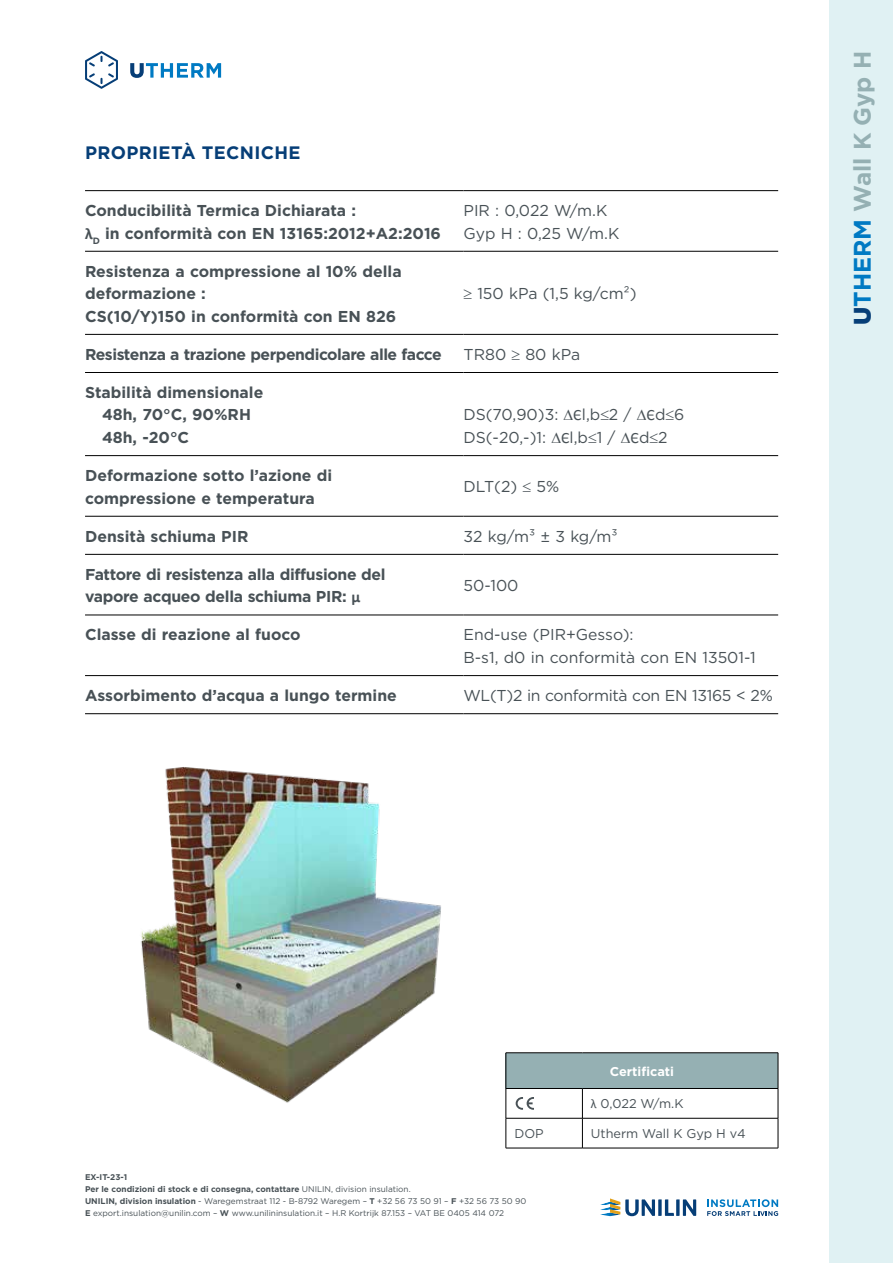
<style>
.page{position:relative;width:893px;height:1263px;background:#fff}
.page>*{position:absolute;margin:0;border:0;box-sizing:border-box;transform-origin:0 0}
.t1{font:700 24px "Gotham";color:#95b0b3}
.t2{font:700 18px "Gotham";letter-spacing:.02em;color:#063e77}
.t3{font:700 15.75px/22.5px "Gotham";color:#485156}
.t4{font:15.75px/22.5px "Gotham";color:#485156}
.t5{font:700 15.75px/22.5px "Gotham";letter-spacing:-.02em;color:#485156}
.t6{font:700 15.75px "Gotham";letter-spacing:-.03em;color:#485156}
.t7{font:15.75px "Gotham";letter-spacing:-.02em;color:#485156}
.t8{font:12.75px "Gotham";color:#485156}
.t9{font:700 12.75px "Gotham";color:#fff}
.t10{font:8.25px/12px "Gotham";color:#485156}
.s1{font-family:"Calibri"}
.s2{font-weight:900;color:#063e77}
.s3{color:#007ac3}
.s4{font-weight:700}
</style>
<div class="page">
<div style="left:829px;top:0;width:64px;height:1263px;background:#e0f1f3"></div>
<svg style="left:600px;top:1198px;width:96px;height:18px"></svg>
<svg style="left:707px;top:1199px;width:71px;height:17px"></svg>
<svg style="left:130px;top:63px;width:91px;height:15px"></svg>
<svg style="left:85px;top:51px;width:33px;height:38px"></svg>
<img style="left:141px;top:767px;width:365px;height:345px">
<hr style="left:85px;top:190px;width:378px;height:1px;background:#000">
<hr style="left:463px;top:190px;width:315px;height:1px;background:#000">
<hr style="left:85px;top:251px;width:378px;height:1px;background:#000">
<hr style="left:463px;top:251px;width:315px;height:1px;background:#000">
<hr style="left:85px;top:334px;width:378px;height:1px;background:#000">
<hr style="left:463px;top:334px;width:315px;height:1px;background:#000">
<hr style="left:85px;top:372px;width:378px;height:1px;background:#000">
<hr style="left:463px;top:372px;width:315px;height:1px;background:#000">
<hr style="left:85px;top:455px;width:378px;height:1px;background:#000">
<hr style="left:463px;top:455px;width:315px;height:1px;background:#000">
<hr style="left:85px;top:516px;width:378px;height:1px;background:#000">
<hr style="left:463px;top:516px;width:315px;height:1px;background:#000">
<hr style="left:85px;top:554px;width:378px;height:1px;background:#000">
<hr style="left:463px;top:554px;width:315px;height:1px;background:#000">
<hr style="left:85px;top:615px;width:378px;height:1px;background:#000">
<hr style="left:463px;top:615px;width:315px;height:1px;background:#000">
<hr style="left:85px;top:675px;width:378px;height:1px;background:#000">
<hr style="left:463px;top:675px;width:315px;height:1px;background:#000">
<hr style="left:85px;top:713px;width:378px;height:1px;background:#000">
<hr style="left:463px;top:713px;width:315px;height:1px;background:#000">
<div style="left:506px;top:1053px;width:272px;height:35px;background:#95b0b3"></div>
<hr style="left:506px;top:1052px;width:76px;height:1px;background:#000">
<hr style="left:506px;top:1053px;width:1px;height:35px;background:#000">
<hr style="left:582px;top:1052px;width:196px;height:1px;background:#000">
<hr style="left:778px;top:1053px;width:1px;height:35px;background:#000">
<hr style="left:506px;top:1088px;width:76px;height:1px;background:#000">
<svg style="left:506px;top:1089px;width:1px;height:29px"></svg>
<hr style="left:582px;top:1088px;width:196px;height:1px;background:#000">
<svg style="left:582px;top:1089px;width:1px;height:29px"></svg>
<svg style="left:778px;top:1089px;width:1px;height:29px"></svg>
<hr style="left:506px;top:1118px;width:76px;height:1px;background:#000">
<hr style="left:506px;top:1118px;width:1px;height:30px;background:#000">
<hr style="left:582px;top:1118px;width:196px;height:1px;background:#000">
<hr style="left:582px;top:1118px;width:1px;height:30px;background:#000">
<hr style="left:778px;top:1118px;width:1px;height:30px;background:#000">
<hr style="left:506px;top:1148px;width:76px;height:1px;background:#000">
<hr style="left:582px;top:1148px;width:196px;height:1px;background:#000">
<svg style="left:516px;top:1097px;width:18px;height:13px"></svg>
<p class="t2" style="left:85px;top:141px;width:217px">PROPRIETÀ TECNICHE</p>
<p class="t3" style="left:85px;top:199px;width:357px">Conducibilità Termica Dichiarata :<br><span class="s1">λ</span><sub>D</sub> in conformità con EN 13165:2012+A2:2016</p>
<p class="t4" style="left:463px;top:199px;width:157px">PIR : 0,022 W/m.K<br>Gyp H : 0,25 W/m.K</p>
<p class="t3" style="left:85px;top:260px;width:318px">Resistenza a compressione al 10% della deformazione :<br>CS(10/Y)150 in conformità con EN 826</p>
<p class="t4" style="left:463px;top:282px;width:175px">≥ 150 kPa (1,5 kg/cm²)</p>
<p class="t6" style="left:85px;top:344px;width:358px">Resistenza a trazione perpendicolare alle facce</p>
<p class="t4" style="left:463px;top:343px;width:118px">TR80 ≥ 80 kPa</p>
<p class="t3" style="left:102px;top:381px;width:163px;text-indent:-17px">Stabilità dimensionale<br>48h, 70°C, 90%RH<br>48h, -20°C</p>
<p class="t4" style="left:463px;top:403px;width:222px">DS(70,90)3: ∆<span class="s1">Є</span>l,b≤2 / ∆<span class="s1">Є</span>d≤6<br>DS(-20,-)1: ∆<span class="s1">Є</span>l,b≤1 / ∆<span class="s1">Є</span>d≤2</p>
<p class="t3" style="left:85px;top:464px;width:249px">Deformazione sotto l’azione di compressione e temperatura</p>
<p class="t4" style="left:463px;top:475px;width:97px">DLT(2) ≤ 5%</p>
<p class="t3" style="left:85px;top:525px;width:165px">Densità schiuma PIR</p>
<p class="t4" style="left:463px;top:524px;width:156px">32 kg/m³ ± 3 kg/m³</p>
<p class="t5" style="left:85px;top:563px;width:302px">Fattore di resistenza alla diffusione del vapore acqueo della schiuma PIR: <span class="s1">μ</span></p>
<p class="t4" style="left:463px;top:574px;width:57px">50-100</p>
<p class="t3" style="left:85px;top:623px;width:217px">Classe di reazione al fuoco</p>
<p class="t4" style="left:463px;top:623px;width:294px">End-use (PIR+Gesso):<br>B-s1, d0 in conformità con EN 13501-1</p>
<p class="t3" style="left:85px;top:684px;width:313px">Assorbimento d’acqua a lungo termine</p>
<p class="t7" style="left:463px;top:685px;width:311px">WL(T)2 in conformità con EN 13165 &lt; 2%</p>
<h1 class="t1" style="left:846px;top:325px;width:276px;rotate:-90deg"><span class="s2">U</span><span class="s3">THERM</span> Wall K Gyp H</h1>
<p class="t9" style="left:610px;top:1063px;width:66px">Certificati</p>
<p class="t8" style="left:591px;top:1096px;width:94px"><span class="s1">λ</span> 0,022 W/m.K</p>
<p class="t8" style="left:514px;top:1125px;width:31px">DOP</p>
<p class="t8" style="left:591px;top:1125px;width:156px">Utherm Wall K Gyp H v4</p>
<p class="t10" style="left:85px;top:1171px;width:443px"><span class="s4">EX-IT-23-1<br>Per le condizioni di stock e di consegna, contattare</span> UNILIN, division insulation.<br><span class="s4">UNILIN, division insulation</span> - Waregemstraat 112 - B-8792 Waregem – <span class="s4">T</span> +32 56 73 50 91 – <span class="s4">F</span> +32 56 73 50 90<br><span class="s4">E</span> export.insulation@unilin.com – <span class="s4">W</span> www.unilininsulation.it – H.R Kortrijk 87.153 – VAT BE 0405 414 072</p>
</div>
